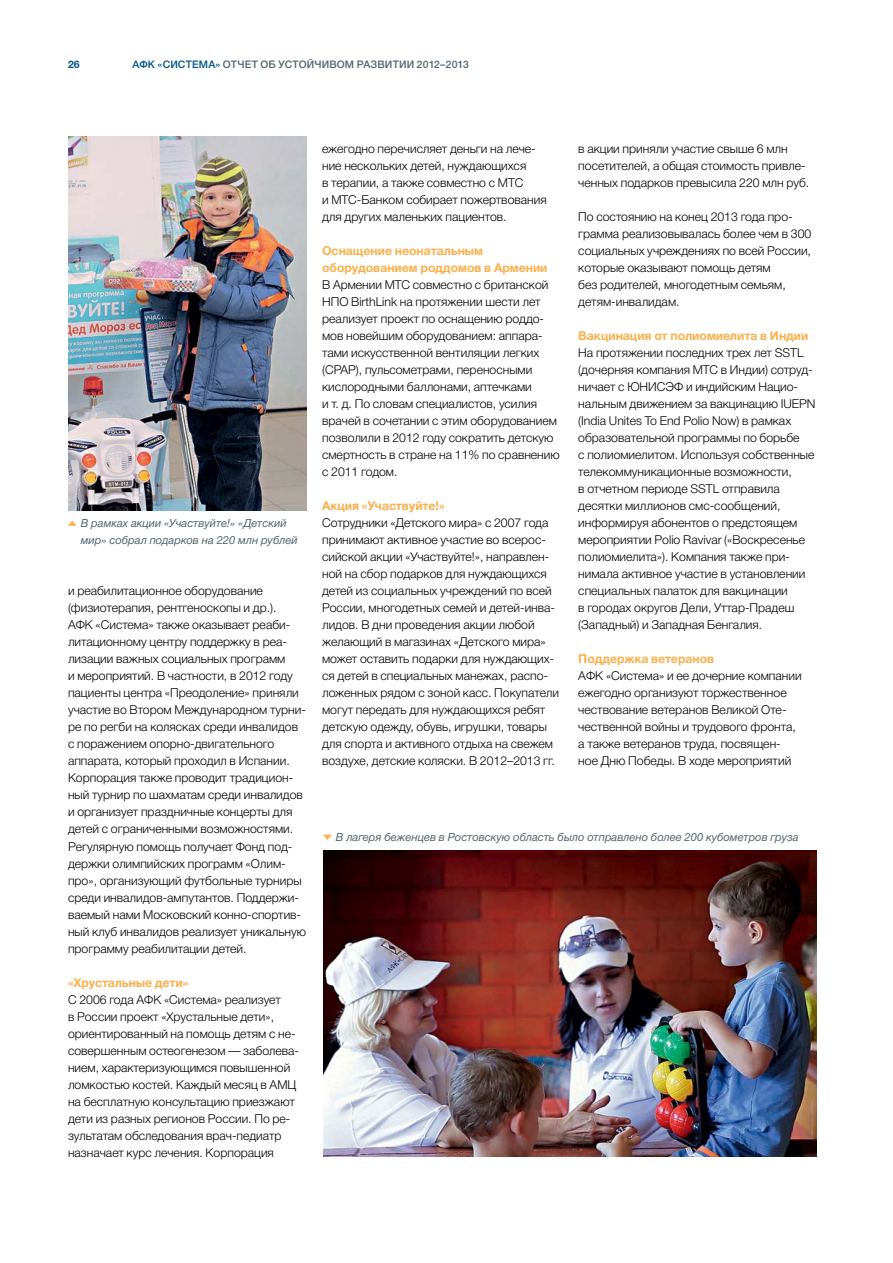
<style>
.page{position:relative;width:893px;height:1263px;background:#fff}
.page>*{position:absolute;margin:0;border:0;box-sizing:border-box;transform-origin:0 0}
.t1{font:300 12.3px/17px "Helvetica Neue Cyr";color:#000}
.t2{font:700 12.3px/17px "Helvetica Neue Cyr";color:#fbb04b}
.t3{font:italic 11.25px/17px "Helvetica Neue Cyr";color:#52656f}
.t4{font:500 10.5px "Helvetica Neue Cyr";letter-spacing:.01em;color:#52656f}
.t5{font:700 10.5px "Helvetica Neue Cyr";color:#005587}
.s1{color:#005587}
</style>
<div class="page">
<img style="left:323px;top:850px;width:493px;height:307px">
<svg style="left:323px;top:835px;width:9px;height:5px"></svg>
<svg style="left:68px;top:520px;width:9px;height:6px"></svg>
<img style="left:68px;top:136px;width:238px;height:374px">
<p class="t5" style="left:68px;top:59px;width:13px">26</p>
<p class="t4" style="left:132px;top:59px;width:338px"><span class="s1">АФК «СИСТЕМА»</span> ОТЧЕТ ОБ УСТОЙЧИВОМ РАЗВИТИИ 2012–2013</p>
<p class="t3" style="left:81px;top:515px;width:218px">В рамках акции «Участвуйте!» «Детский мир» собрал подарков на 220 млн рублей</p>
<p class="t1" style="left:68px;top:583px;width:239px">и реабилитационное оборудование (физиотерапия, рентгеноскопы и др.).<br>АФК «Система» также оказывает реаби&shy;литационному центру поддержку в реа&shy;лизации важных социальных программ<br>и мероприятий. В частности, в 2012 году пациенты центра «Преодоление» приняли участие во Втором Международном турни&shy;ре по регби на колясках среди инвалидов с поражением опорно-двигательного аппарата, который проходил в Испании.<br>Корпорация также проводит традицион&shy;ный турнир по шахматам среди инвалидов и организует праздничные концерты для детей с ограниченными возможностями.<br>Регулярную помощь получает Фонд под&shy;держки олимпийских программ «Олим&shy;про», организующий футбольные турниры среди инвалидов-ампутантов. Поддержи&shy;ваемый нами Московский конно-спортив&shy;ный клуб инвалидов реализует уникальную программу реабилитации детей.</p>
<p class="t2" style="left:68px;top:974px;width:122px">«Хрустальные дети»</p>
<p class="t1" style="left:68px;top:991px;width:233px">С 2006 года АФК «Система» реализует<br>в России проект «Хрустальные дети», ориентированный на помощь детям с не&shy;совершенным остеогенезом — заболева&shy;нием, характеризующимся повышенной ломкостью костей. Каждый месяц в АМЦ на бесплатную консультацию приезжают дети из разных регионов России. По ре&shy;зультатам обследования врач-педиатр назначает курс лечения. Корпорация</p>
<p class="t1" style="left:322px;top:140px;width:226px">ежегодно перечисляет деньги на лече&shy;ние нескольких детей, нуждающихся<br>в терапии, а также совместно с МТС<br>и МТС-Банком собирает пожертвования для других маленьких пациентов.</p>
<p class="t2" style="left:322px;top:242px;width:227px">Оснащение неонатальным оборудованием роддомов в Армении</p>
<p class="t1" style="left:322px;top:276px;width:239px">В Армении МТС совместно с британской НПО BirthLink на протяжении шести лет реализует проект по оснащению роддо&shy;мов новейшим оборудованием: аппара&shy;тами искусственной вентиляции легких (CPAP), пульсометрами, переносными кислородными баллонами, аптечками<br>и т. д. По словам специалистов, усилия врачей в сочетании с этим оборудованием позволили в 2012 году сократить детскую смертность в стране на 11% по сравнению с 2011 годом.</p>
<p class="t2" style="left:322px;top:498px;width:124px">Акция «Участвуйте!»</p>
<p class="t1" style="left:322px;top:515px;width:238px">Сотрудники «Детского мира» с 2007 года принимают активное участие во всерос&shy;сийской акции «Участвуйте!», направлен&shy;ной на сбор подарков для нуждающихся детей из социальных учреждений по всей России, многодетных семей и детей-инва&shy;лидов. В дни проведения акции любой желающий в магазинах «Детского мира» может оставить подарки для нуждающих&shy;ся детей в специальных манежах, распо&shy;ложенных рядом с зоной касс. Покупатели могут передать для нуждающихся ребят детскую одежду, обувь, игрушки, товары для спорта и активного отдыха на свежем воздухе, детские коляски. В 2012–2013 гг.</p>
<p class="t1" style="left:578px;top:140px;width:232px">в акции приняли участие свыше 6 млн посетителей, а общая стоимость привле&shy;ченных подарков превысила 220 млн руб.</p>
<p class="t1" style="left:578px;top:208px;width:235px">По состоянию на конец 2013 года про&shy;грамма реализовывалась более чем в 300 социальных учреждениях по всей России, которые оказывают помощь детям<br>без родителей, многодетным семьям, детям-инвалидам.</p>
<p class="t2" style="left:578px;top:327px;width:232px">Вакцинация от полиомиелита в Индии</p>
<p class="t1" style="left:578px;top:344px;width:239px">На протяжении последних трех лет SSTL (дочерняя компания МТС в Индии) сотруд&shy;ничает с ЮНИСЭФ и индийским Нацио&shy;нальным движением за вакцинацию IUEPN (India Unites To End Polio Now) в рамках образовательной программы по борьбе<br>с полиомиелитом. Используя собственные телекоммуникационные возможности,<br>в отчетном периоде SSTL отправила десятки миллионов смс-сообщений, информируя абонентов о предстоящем мероприятии Polio Ravivar («Воскресенье полиомиелита»). Компания также при&shy;нимала активное участие в установлении специальных палаток для вакцинации<br>в городах округов Дели, Уттар-Прадеш (Западный) и Западная Бенгалия.</p>
<p class="t2" style="left:578px;top:651px;width:137px">Поддержка ветеранов</p>
<p class="t1" style="left:578px;top:668px;width:225px">АФК «Система» и ее дочерние компании ежегодно организуют торжественное чествование ветеранов Великой Оте&shy;чественной войны и трудового фронта, а также ветеранов труда, посвящен&shy;ное Дню Победы. В ходе мероприятий</p>
<p class="t3" style="left:336px;top:829px;width:464px">В лагеря беженцев в Ростовскую область было отправлено более 200 кубометров груза</p>
</div>
